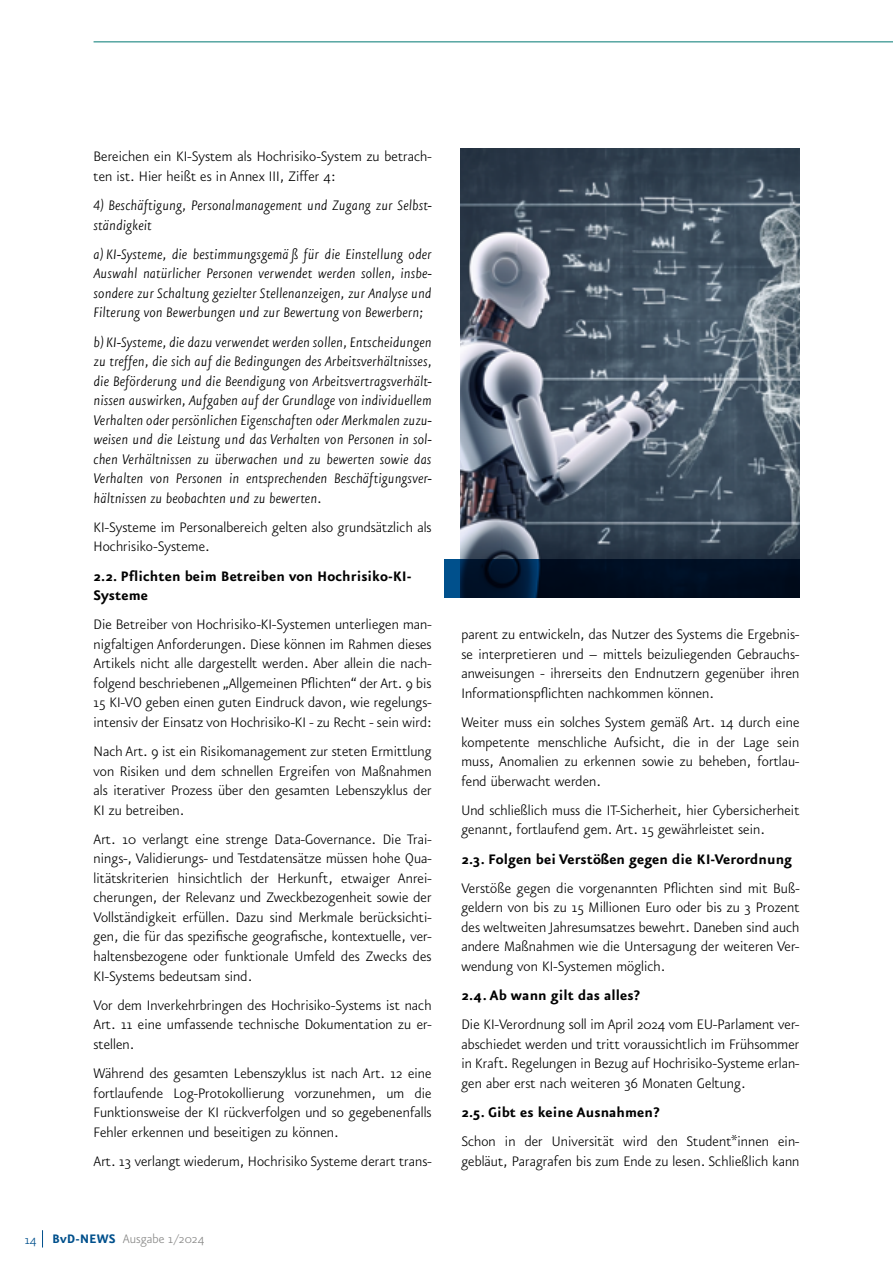
<style>
.page{position:relative;width:893px;height:1263px;background:#fff}
.page>*{position:absolute;margin:0;border:0;box-sizing:border-box;transform-origin:0 0}
.t1{font:300 16.5px/19.5px "Eureka Sans Pro";letter-spacing:.005em;color:#000;text-align:justify}
.t2{font:italic 300 16.5px/19.5px "Eureka Sans";letter-spacing:.005em;color:#000;text-align:justify}
.t3{font:700 16.5px/19.5px "Eureka Sans";letter-spacing:.005em;color:#000}
.t4{font:300 14.7px "Eureka Sans";letter-spacing:.005em;color:#878786}
.s1{font-size:15px;color:#00508c}
.s2{font-weight:700;color:#00508c}
</style>
<div class="page">
<svg style="left:42px;top:1230px;width:1px;height:17px"></svg>
<img style="left:461px;top:149px;width:338px;height:411px">
<svg style="left:444px;top:560px;width:355px;height:38px;background:#001228"></svg>
<hr style="left:94px;top:42px;width:799px;height:1px;background:#007972">
<p class="t1" style="left:94px;top:147px;width:340px">Bereichen ein KI-System als Hochrisiko-System zu betrach&shy;ten ist. Hier heißt es in Annex III, Ziffer 4:</p>
<p class="t2" style="left:94px;top:196px;width:340px">4) Beschäftigung, Personalmanagement und Zugang zur Selbst&shy;ständigkeit</p>
<p class="t2" style="left:94px;top:245px;width:340px">a) KI-Systeme, die bestimmungsgemäß für die Einstellung oder Auswahl natürlicher Personen verwendet werden sollen, insbe&shy;sondere zur Schaltung gezielter Stellenanzeigen, zur Analyse und Filterung von Bewerbungen und zur Bewertung von Bewerbern;</p>
<p class="t2" style="left:94px;top:333px;width:340px">b) KI-Systeme, die dazu verwendet werden sollen, Entscheidungen zu treffen, die sich auf die Bedingungen des Arbeitsverhältnisses, die Beförderung und die Beendigung von Arbeitsvertragsverhält&shy;nissen auswirken, Aufgaben auf der Grundlage von individuellem Verhalten oder persönlichen Eigenschaften oder Merkmalen zuzu&shy;weisen und die Leistung und das Verhalten von Personen in sol&shy;chen Verhältnissen zu überwachen und zu bewerten sowie das Verhalten von Personen in entsprechenden Beschäftigungsver&shy;hältnissen zu beobachten und zu bewerten.</p>
<p class="t1" style="left:94px;top:518px;width:340px">KI-Systeme im Personalbereich gelten also grundsätzlich als<br>Hochrisiko-Systeme.</p>
<p class="t3" style="left:94px;top:567px;width:319px">2.2. Pflichten beim Betreiben von Hochrisiko-KI-<br>Systeme</p>
<p class="t1" style="left:94px;top:615px;width:340px">Die Betreiber von Hochrisiko-KI-Systemen unterliegen man&shy;nigfaltigen Anforderungen. Diese können im Rahmen dieses Artikels nicht alle dargestellt werden. Aber allein die nach&shy;folgend beschriebenen „Allgemeinen Pflichten“ der Art. 9 bis 15 KI-VO geben einen guten Eindruck davon, wie regelungs&shy;intensiv der Einsatz von Hochrisiko-KI - zu Recht - sein wird:</p>
<p class="t1" style="left:94px;top:742px;width:340px">Nach Art. 9 ist ein Risikomanagement zur steten Ermittlung von Risiken und dem schnellen Ergreifen von Maßnahmen als iterativer Prozess über den gesamten Lebenszyklus der KI zu betreiben.</p>
<p class="t1" style="left:94px;top:830px;width:340px">Art. 10 verlangt eine strenge Data-Governance. Die Trai&shy;nings-, Validierungs- und Testdatensätze müssen hohe Qua&shy;litätskriterien hinsichtlich der Herkunft, etwaiger Anrei&shy;cherungen, der Relevanz und Zweckbezogenheit sowie der Vollständigkeit erfüllen. Dazu sind Merkmale berücksichti&shy;gen, die für das spezifische geografische, kontextuelle, ver&shy;haltensbezogene oder funktionale Umfeld des Zwecks des KI-Systems bedeutsam sind.</p>
<p class="t1" style="left:94px;top:996px;width:340px">Vor dem Inverkehrbringen des Hochrisiko-Systems ist nach Art. 11 eine umfassende technische Dokumentation zu er&shy;stellen.</p>
<p class="t1" style="left:94px;top:1064px;width:340px">Während des gesamten Lebenszyklus ist nach Art. 12 eine fortlaufende Log-Protokollierung vorzunehmen, um die Funktionsweise der KI rückverfolgen und so gegebenenfalls Fehler erkennen und beseitigen zu können.</p>
<p class="t1" style="left:94px;top:1152px;width:340px">Art. 13 verlangt wiederum, Hochrisiko Systeme derart trans-</p>
<p class="t4" style="left:25px;top:1232px;width:181px"><span class="s1">14</span> <span class="s2">BvD-NEWS</span> Ausgabe 1/2024</p>
<p class="t1" style="left:461px;top:625px;width:340px">parent zu entwickeln, das Nutzer des Systems die Ergebnis&shy;se interpretieren und – mittels beizuliegenden Gebrauchs&shy;anweisungen - ihrerseits den Endnutzern gegenüber ihren Informationspflichten nachkommen können.</p>
<p class="t1" style="left:461px;top:713px;width:340px">Weiter muss ein solches System gemäß Art. 14 durch eine kompetente menschliche Aufsicht, die in der Lage sein muss, Anomalien zu erkennen sowie zu beheben, fortlau&shy;fend überwacht werden.</p>
<p class="t1" style="left:461px;top:801px;width:340px">Und schließlich muss die IT-Sicherheit, hier Cybersicherheit genannt, fortlaufend gem. Art. 15 gewährleistet sein.</p>
<p class="t3" style="left:461px;top:849px;width:332px">2.3. Folgen bei Verstößen gegen die KI-Verordnung</p>
<p class="t1" style="left:461px;top:879px;width:340px">Verstöße gegen die vorgenannten Pflichten sind mit Buß&shy;geldern von bis zu 15 Millionen Euro oder bis zu 3 Prozent des weltweiten Jahresumsatzes bewehrt. Daneben sind auch andere Maßnahmen wie die Untersagung der weiteren Ver&shy;wendung von KI-Systemen möglich.</p>
<p class="t3" style="left:461px;top:986px;width:181px">2.4. Ab wann gilt das alles?</p>
<p class="t1" style="left:461px;top:1015px;width:340px">Die KI-Verordnung soll im April 2024 vom EU-Parlament ver&shy;abschiedet werden und tritt voraussichtlich im Frühsommer in Kraft. Regelungen in Bezug auf Hochrisiko-Systeme erlan&shy;gen aber erst nach weiteren 36 Monaten Geltung.</p>
<p class="t3" style="left:461px;top:1103px;width:200px">2.5. Gibt es keine Ausnahmen?</p>
<p class="t1" style="left:461px;top:1132px;width:340px">Schon in der Universität wird den Student*innen ein&shy;gebläut, Paragrafen bis zum Ende zu lesen. Schließlich kann</p>
</div>
